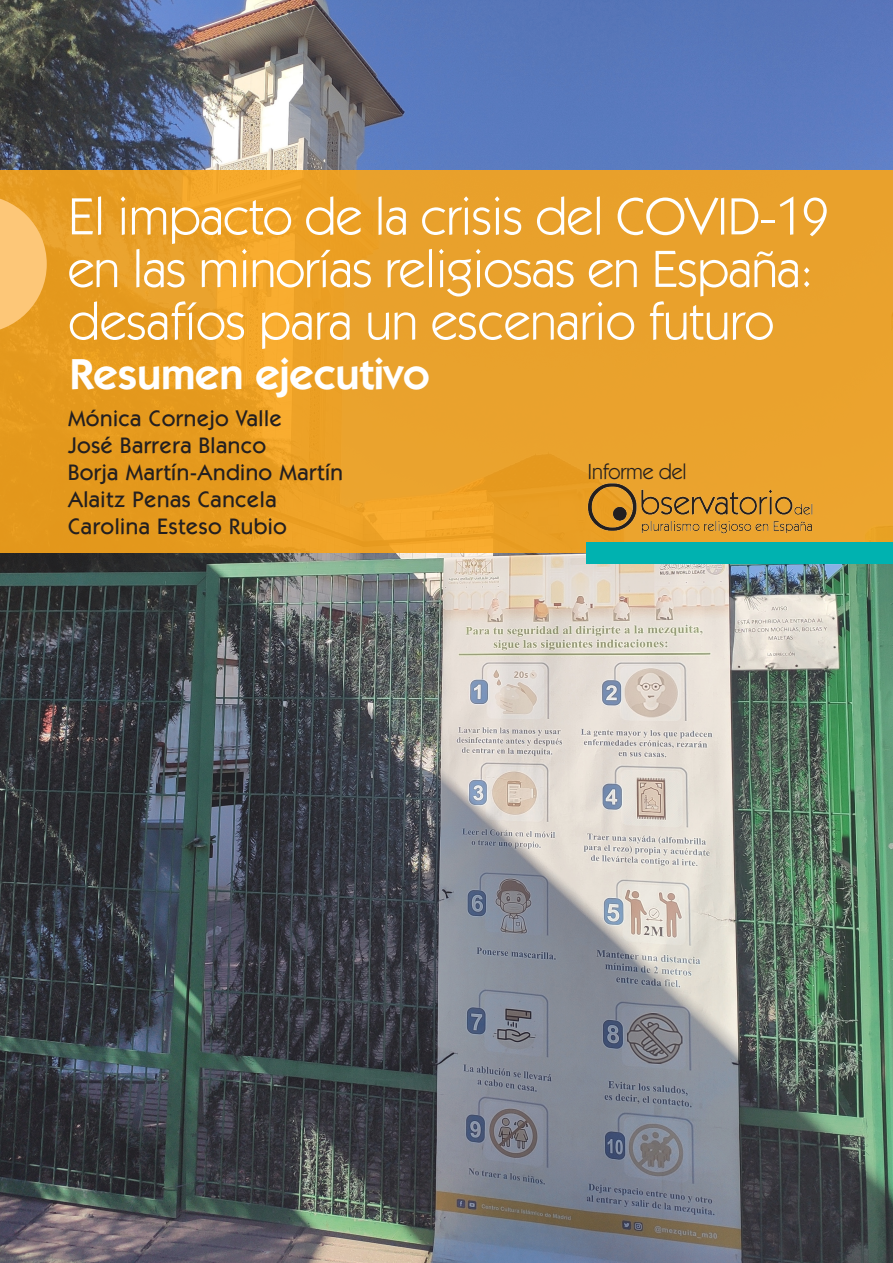
<style>
.page{position:relative;width:893px;height:1263px;background:#fff}
.page>*{position:absolute;margin:0;border:0;box-sizing:border-box;transform-origin:0 0}
.t1{font:52.5px/52.5px "Itc Kabel";letter-spacing:-.01em;color:#fff}
.t2{font:600 43.5px "Itc Kabel";color:#fff}
.t3{font:500 22.5px/27px "Itc Kabel";letter-spacing:.02em;color:#231f20}
.t4{font:21.6px "Itc Kabel";letter-spacing:-.01em;color:#231f20}
</style>
<div class="page">
<img style="left:0;top:0;width:893px;height:1263px">
<svg style="left:0;top:170px;width:893px;height:383px;background:#e9a028"></svg>
<div style="left:587px;top:542px;width:306px;height:21px;background:#00b2b0"></div>
<img style="left:552px;top:466px;width:296px;height:84px">
<svg style="left:0;top:195px;width:47px;height:138px;background:#f6b95d"></svg>
<h1 class="t1" style="left:68px;top:190px;width:762px">El impacto de la crisis del COVID-19 en las minorías religiosas en España: desafíos para un escenario futuro</h1>
<h2 class="t2" style="left:69px;top:348px;width:362px">Resumen ejecutivo</h2>
<p class="t3" style="left:68px;top:405px;width:276px">Mónica Cornejo Valle<br>José Barrera Blanco<br>Borja Martín-Andino Martín<br>Alaitz Penas Cancela<br>Carolina Esteso Rubio</p>
<p class="t4" style="left:587px;top:459px;width:101px">Informe del</p>
</div>
